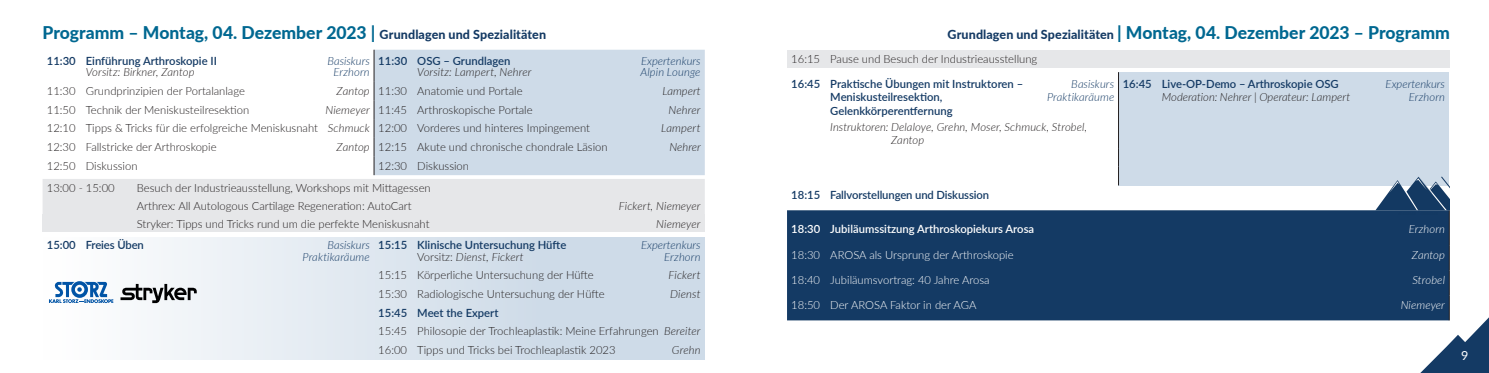
<style>
.page{position:relative;width:1489px;height:373px;background:#fff}
.page>*{position:absolute;margin:0;border:0;box-sizing:border-box;transform-origin:0 0}
.t1{font:800 17.5px "Lato";color:#006891}
.t2{font:12.5px "Lato";color:#fff}
.Programm_Vortrag{font:300 11.25px "Lato";color:#231f20}
.Programm_Head{font:600 11.25px "Lato";color:#143a64}
.Programm_Head-2{font:italic 300 11.25px/11.2px "Lato";color:#143a64;text-align:right}
.Programm_Head-3{font:300 11.25px "Lato";color:#fff}
.Programm_Vortrag-2{font:italic 300 11.25px "Lato";letter-spacing:.01em;color:#231f20}
.Programm_Head-4{font:italic 300 11.25px "Lato";letter-spacing:.005em;color:#231f20}
.Programm_Referent{font:italic 300 11.25px/12.5px "Lato";letter-spacing:.01em;color:#231f20}
.Programm_Head-5{font:600 11.25px "Lato";color:#fff}
.Programm_Head-6{font:italic 300 11.25px "Lato";letter-spacing:.01em;color:#fff}
.Programm_Referent-2{font:italic 300 11.25px "Lato";letter-spacing:.01em;color:#143a64}
.s1{font-size:12.5px;color:#143a64}
.s2{font-style:italic}
.s3{font-style:normal}
</style>
<div class="page">
<div style="left:43px;top:237px;width:662px;height:121px;background:linear-gradient(to right,#fcfdfd,#c5d4e4)"></div>
<div style="left:375px;top:50px;width:329px;height:125px;background:#cedbe8"></div>
<div style="left:43px;top:179px;width:661px;height:35px;background:#e6e7e9"></div>
<div style="left:43px;top:214px;width:661px;height:18px;background:#e6e7e9"></div>
<hr style="left:374px;top:50px;width:1px;height:32px;background:#231f20">
<svg style="left:374px;top:82px;width:1px;height:93px"></svg>
<div style="left:787px;top:50px;width:661px;height:18px;background:#e6e7e9"></div>
<div style="left:1118px;top:72px;width:330px;height:113px;background:#cedbe8"></div>
<div style="left:787px;top:210px;width:661px;height:110px;background:#143a64"></div>
<hr style="left:1448px;top:210px;width:1px;height:35px;background:#231f20">
<hr style="left:1118px;top:72px;width:1px;height:76px;background:#231f20">
<svg style="left:1118px;top:148px;width:1px;height:37px"></svg>
<svg style="left:1409px;top:245px;width:79px;height:127px"></svg>
<svg style="left:1375px;top:176px;width:74px;height:37px"></svg>
<svg style="left:120px;top:283px;width:77px;height:19px"></svg>
<svg style="left:49px;top:280px;width:64px;height:22px"></svg>
<h1 class="t1" style="left:43px;top:20px;width:505px">Programm – Montag, 04. Dezember 2023 | <span class="s1">Grundlagen und Spezialitäten</span></h1>
<h1 class="t1" style="left:947px;top:20px;width:504px"><span class="s1">Grundlagen und Spezialitäten</span> | Montag, 04. Dezember 2023 – Programm</h1>
<p class="Programm_Head" style="left:47px;top:53px;width:172px">11:30 Einführung Arthroskopie II</p>
<p class="Programm_Head-2" style="left:327px;top:55px;width:44px">Basiskurs</p>
<p class="Programm_Referent" style="left:86px;top:66px;width:110px">Vorsitz: Birkner, Zantop</p>
<p class="Programm_Referent-2" style="left:333px;top:64px;width:38px">Erzhorn</p>
<p class="Programm_Vortrag" style="left:791px;top:51px;width:247px">16:15 Pause und Besuch der Industrieausstellung</p>
<p class="Programm_Head" style="left:791px;top:75px;width:233px">16:45 Praktische Übungen mit Instruktoren –</p>
<p class="Programm_Head-2" style="left:1071px;top:77px;width:45px">Basiskurs</p>
<p class="Programm_Head" style="left:830px;top:89px;width:114px">Meniskusteilresektion,</p>
<p class="Programm_Head-2" style="left:1047px;top:91px;width:69px">Praktikaräume</p>
<p class="Programm_Head" style="left:830px;top:103px;width:124px">Gelenkkörperentfernung</p>
<p class="Programm_Referent" style="left:891px;top:120px;width:197px;text-indent:-61px">Instruktoren: Delaloye, Grehn, Moser, Schmuck, Strobel,<br>Zantop</p>
<p class="Programm_Head" style="left:378px;top:53px;width:134px">11:30 OSG – Grundlagen</p>
<p class="Programm_Head-2" style="left:641px;top:55px;width:61px">Expertenkurs</p>
<p class="Programm_Head-4" style="left:417px;top:64px;width:116px">Vorsitz: Lampert, Nehrer</p>
<p class="Programm_Head-2" style="left:640px;top:66px;width:62px">Alpin Lounge</p>
<p class="Programm_Head" style="left:1122px;top:75px;width:217px">16:45 Live-OP-Demo – Arthroskopie OSG</p>
<p class="Programm_Head-2" style="left:1385px;top:77px;width:61px">Expertenkurs</p>
<p class="Programm_Head-4" style="left:1161px;top:89px;width:190px">Moderation: Nehrer | Operateur: Lampert</p>
<p class="Programm_Head-2" style="left:1408px;top:91px;width:38px">Erzhorn</p>
<p class="Programm_Vortrag" style="left:47px;top:83px;width:200px">11:30 Grundprinzipien der Portalanlage</p>
<p class="Programm_Vortrag-2" style="left:336px;top:83px;width:35px">Zantop</p>
<p class="Programm_Vortrag" style="left:378px;top:83px;width:146px">11:30 Anatomie und Portale</p>
<p class="Programm_Vortrag-2" style="left:662px;top:83px;width:39px">Lampert</p>
<p class="Programm_Vortrag" style="left:47px;top:102px;width:204px">11:50 Technik der Meniskusteilresektion</p>
<p class="Programm_Vortrag-2" style="left:325px;top:102px;width:46px">Niemeyer</p>
<p class="Programm_Vortrag" style="left:378px;top:102px;width:156px">11:45 Arthroskopische Portale</p>
<p class="Programm_Vortrag-2" style="left:668px;top:102px;width:34px">Nehrer</p>
<p class="Programm_Vortrag" style="left:47px;top:120px;width:324px">12:10 Tipps &amp; Tricks für die erfolgreiche Meniskusnaht <span class="s2">Schmuck</span></p>
<p class="Programm_Vortrag" style="left:378px;top:120px;width:213px">12:00 Vorderes und hinteres Impingement</p>
<p class="Programm_Vortrag-2" style="left:661px;top:120px;width:41px">Lampert</p>
<p class="Programm_Vortrag" style="left:47px;top:139px;width:171px">12:30 Fallstricke der Arthroskopie</p>
<p class="Programm_Vortrag-2" style="left:336px;top:139px;width:35px">Zantop</p>
<p class="Programm_Vortrag" style="left:378px;top:139px;width:231px">12:15 Akute und chronische chondrale Läsion</p>
<p class="Programm_Vortrag-2" style="left:669px;top:139px;width:33px">Nehrer</p>
<p class="Programm_Vortrag" style="left:47px;top:158px;width:92px">12:50 Diskussion</p>
<p class="Programm_Vortrag" style="left:378px;top:158px;width:92px">12:30 Diskussion</p>
<p class="Programm_Vortrag" style="left:47px;top:180px;width:69px">13:00 - 15:00</p>
<p class="Programm_Vortrag" style="left:137px;top:180px;width:295px">Besuch der Industrieausstellung, Workshops mit Mittagessen</p>
<p class="Programm_Vortrag" style="left:137px;top:198px;width:276px">Arthrex<span class="s2">:</span> All Autologous Cartilage Regeneration: AutoCart</p>
<p class="Programm_Vortrag-2" style="left:618px;top:198px;width:83px">Fickert, Niemeyer</p>
<p class="Programm_Vortrag" style="left:137px;top:215px;width:294px">Stryker: Tipps und Tricks rund um die perfekte Meniskusnaht</p>
<p class="Programm_Vortrag-2" style="left:656px;top:215px;width:46px">Niemeyer</p>
<p class="Programm_Head" style="left:47px;top:236px;width:98px">15:00 Freies Üben</p>
<p class="Programm_Head-2" style="left:302px;top:239px;width:69px">Basiskurs<br>Praktikaräume</p>
<p class="Programm_Head" style="left:378px;top:236px;width:189px">15:15 Klinische Untersuchung Hüfte</p>
<p class="Programm_Head-2" style="left:641px;top:239px;width:61px">Expertenkurs</p>
<p class="Programm_Head" style="left:791px;top:186px;width:199px">18:15 Fallvorstellungen und Diskussion</p>
<p class="Programm_Head-5" style="left:791px;top:220px;width:244px">18:30 Jubiläumssitzung Arthroskopiekurs Arosa</p>
<p class="Programm_Head-6" style="left:1408px;top:220px;width:38px">Erzhorn</p>
<p class="Programm_Head-3" style="left:791px;top:247px;width:224px">18:30 AROSA als Ursprung der Arthroskopie</p>
<p class="Programm_Head-6" style="left:1411px;top:247px;width:35px">Zantop</p>
<p class="Programm_Head-3" style="left:791px;top:271px;width:200px">18:40 Jubiläumsvortrag: 40 Jahre Arosa</p>
<p class="Programm_Head-6" style="left:1412px;top:271px;width:34px">Strobel</p>
<p class="Programm_Head-3" style="left:791px;top:296px;width:186px">18:50 Der AROSA Faktor in der AGA</p>
<p class="Programm_Head-6" style="left:1400px;top:296px;width:46px">Niemeyer</p>
<p class="Programm_Head-4" style="left:417px;top:248px;width:108px"><span class="s3">Vorsitz:</span> Dienst, Fickert</p>
<p class="Programm_Head-2" style="left:664px;top:250px;width:38px">Erzhorn</p>
<p class="Programm_Vortrag" style="left:378px;top:267px;width:217px">15:15 Körperliche Untersuchung der Hüfte</p>
<p class="Programm_Vortrag-2" style="left:668px;top:267px;width:34px">Fickert</p>
<p class="Programm_Vortrag" style="left:378px;top:285px;width:228px">15:30 Radiologische Untersuchung der Hüfte</p>
<p class="Programm_Vortrag-2" style="left:670px;top:285px;width:32px">Dienst</p>
<p class="Programm_Head" style="left:378px;top:304px;width:122px">15:45 Meet the Expert</p>
<p class="Programm_Vortrag" style="left:378px;top:323px;width:324px">15:45 Philosopie der Trochleaplastik: Meine Erfahrungen <span class="s2">Bereiter</span></p>
<p class="Programm_Vortrag" style="left:378px;top:341px;width:239px">16:00 Tipps und Tricks bei Trochleaplastik 2023</p>
<p class="Programm_Vortrag-2" style="left:672px;top:341px;width:30px">Grehn</p>
<p class="t2" style="left:1460px;top:345px;width:9px">9</p>
</div>
